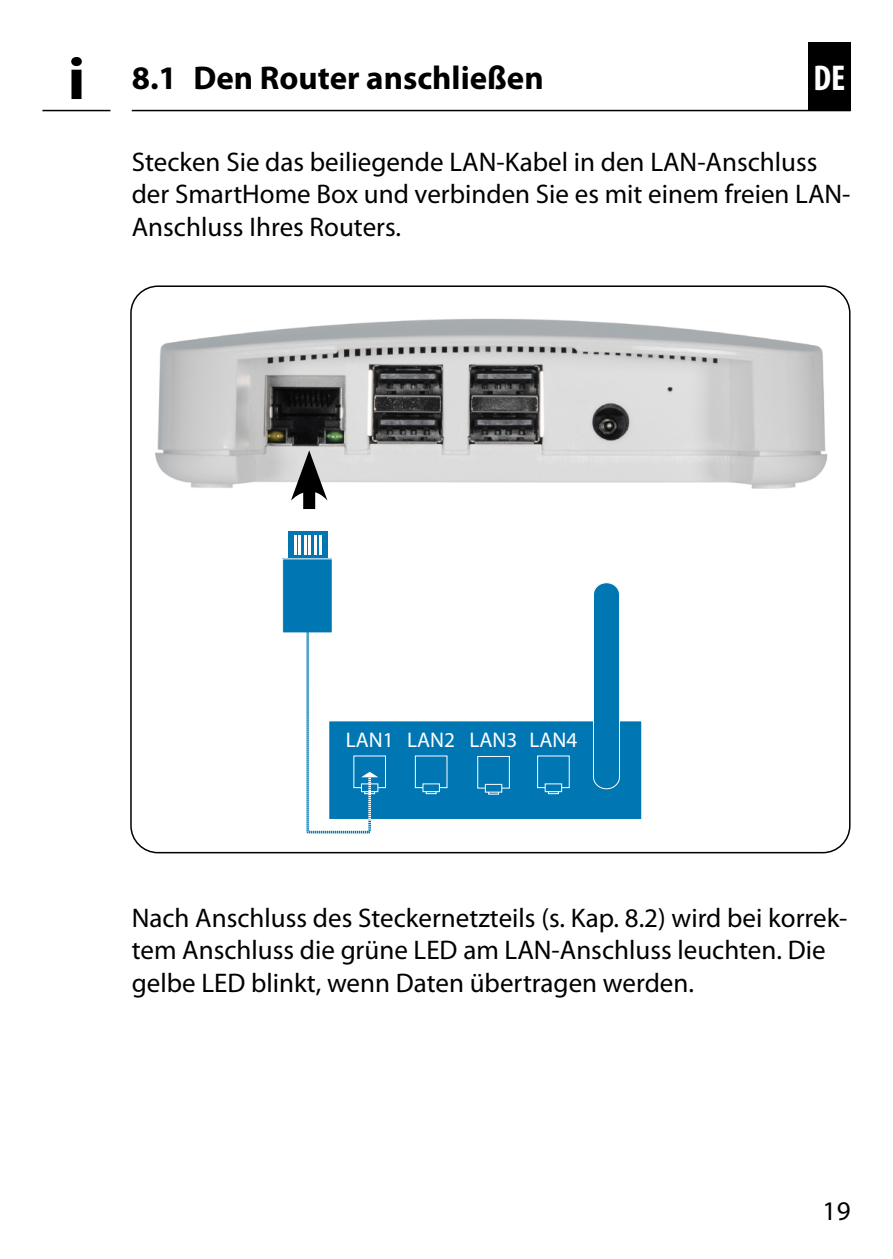
<style>
.page{position:relative;width:893px;height:1259px;background:#fff}
.page>*{position:absolute;margin:0;border:0;box-sizing:border-box;transform-origin:0 0}
.t1{font:700 60px "Myriad Pro";color:#000;scale:1.1 1}
.t2{font:700 condensed 36px "Myriad Pro";color:#fff}
.t3{font:700 33px "Myriad Pro";color:#000}
.t4{font:27px/32.4px "Myriad Pro";color:#000}
.t5{font:21.3px "Myriad Pro";color:#fff}
</style>
<div class="page">
<div style="left:808px;top:42px;width:42px;height:69px;background:#000"></div>
<hr style="left:132px;top:110px;width:719px;height:1px;background:#000">
<hr style="left:42px;top:110px;width:68px;height:1px;background:#000">
<img style="left:133px;top:303px;width:717px;height:186px">
<svg style="left:288px;top:531px;width:40px;height:27px"></svg>
<div style="left:283px;top:559px;width:49px;height:74px;background:#0077b3"></div>
<div style="left:282px;top:558px;width:51px;height:75px;border:1px solid #fff"></div>
<hr style="left:294px;top:535px;width:2px;height:20px;background:#fff">
<hr style="left:299px;top:535px;width:2px;height:20px;background:#fff">
<hr style="left:304px;top:535px;width:2px;height:20px;background:#fff">
<hr style="left:309px;top:535px;width:2px;height:20px;background:#fff">
<hr style="left:314px;top:535px;width:2px;height:20px;background:#fff">
<hr style="left:319px;top:535px;width:2px;height:20px;background:#fff">
<div style="left:329px;top:721px;width:313px;height:98px;background:#0077b3"></div>
<div style="left:328px;top:720px;width:314px;height:100px;border:1px solid #fff"></div>
<div style="left:593px;top:583px;width:26px;height:206px;background:#0077b3;border-radius:12px"></div>
<div style="left:593px;top:582px;width:27px;height:207px;border:1px solid #fff;border-radius:12px"></div>
<div style="left:353px;top:755px;width:33px;height:33px;border:1px solid #fff"></div>
<div style="left:415px;top:755px;width:32px;height:33px;border:1px solid #fff"></div>
<div style="left:426px;top:785px;width:10px;height:9px;border:1px solid #fff"></div>
<div style="left:423px;top:784px;width:16px;height:7px;background:#0077b3"></div>
<div style="left:423px;top:783px;width:17px;height:9px;border:1px solid #fff"></div>
<div style="left:477px;top:756px;width:33px;height:32px;border:1px solid #fff"></div>
<div style="left:488px;top:786px;width:11px;height:8px;border:1px solid #fff"></div>
<div style="left:485px;top:784px;width:17px;height:8px;background:#0077b3"></div>
<div style="left:485px;top:784px;width:17px;height:8px;border:1px solid #fff"></div>
<div style="left:537px;top:755px;width:33px;height:33px;border:1px solid #fff"></div>
<div style="left:548px;top:785px;width:11px;height:9px;border:1px solid #fff"></div>
<div style="left:545px;top:784px;width:17px;height:7px;background:#0077b3"></div>
<div style="left:545px;top:783px;width:17px;height:9px;border:1px solid #fff"></div>
<svg style="left:305px;top:630px;width:73px;height:204px"></svg>
<div style="left:303px;top:480px;width:12px;height:29px;background:#000"></div>
<svg style="left:291px;top:450px;width:36px;height:51px"></svg>
<h1 class="t1" style="left:67px;top:45px;width:18px">i</h1>
<p class="t3" style="left:132px;top:59px;width:413px">8.1 Den Router anschließen</p>
<h2 class="t2" style="left:813px;top:58px;width:33px">DE</h2>
<p class="t4" style="left:132px;top:146px;width:720px">Stecken Sie das beiliegende LAN-Kabel in den LAN-Anschluss der SmartHome Box und verbinden Sie es mit einem freien LAN-<br>Anschluss Ihres Routers.</p>
<p class="t5" style="left:346px;top:726px;width:233px">LAN1 LAN2 LAN3 LAN4</p>
<p class="t4" style="left:132px;top:902px;width:717px">Nach Anschluss des Steckernetzteils (s. Kap. 8.2) wird bei korrek&shy;tem Anschluss die grüne LED am LAN-Anschluss leuchten. Die gelbe LED blinkt, wenn Daten übertragen werden.</p>
<p class="t4" style="left:822px;top:1195px;width:29px">19</p>
</div>
